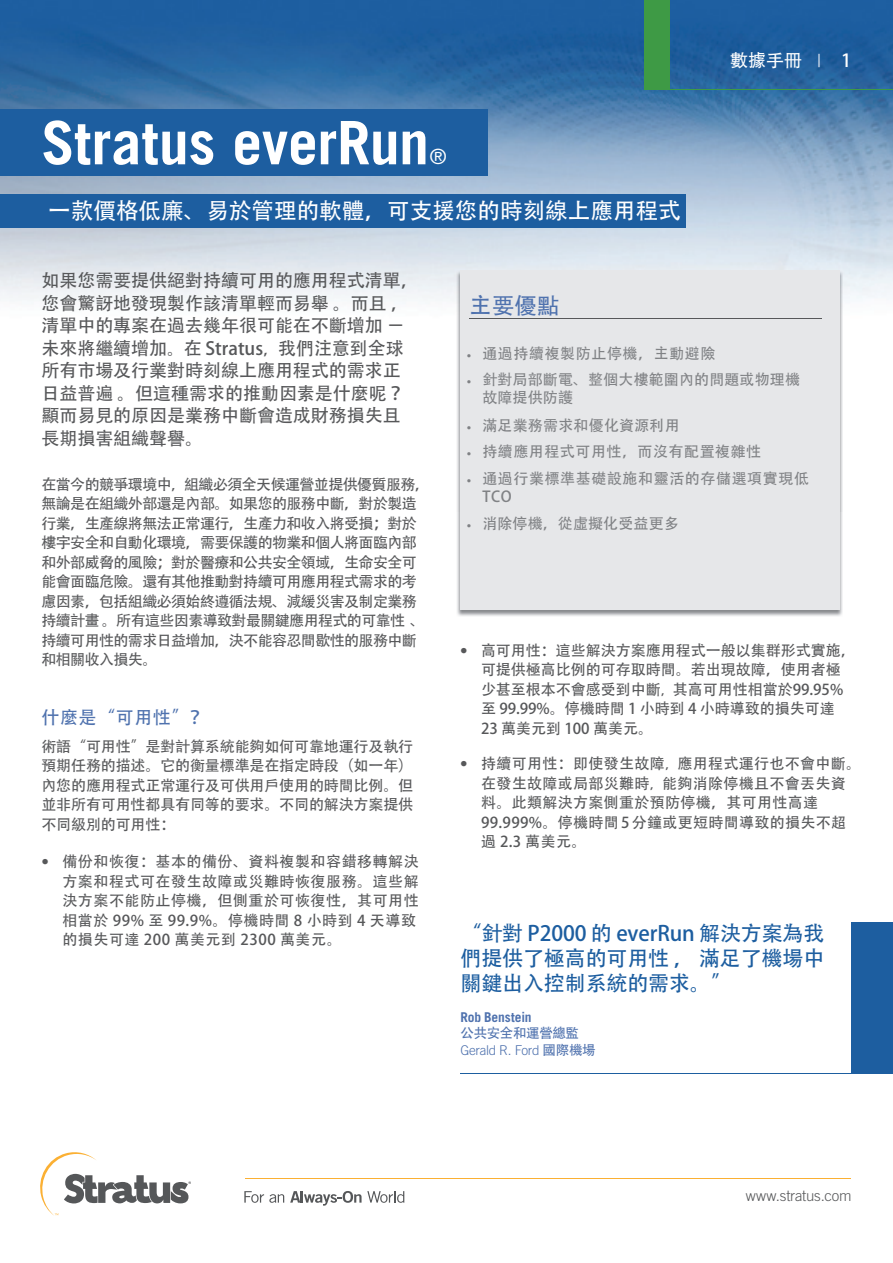
<style>
.page{position:relative;width:893px;height:1263px;background:#fff}
.page>*{position:absolute;margin:0;border:0;box-sizing:border-box;transform-origin:0 0}
.t1{font:700 60px "Trade Gothic LT Std";letter-spacing:-.005em;color:#fff}
.t2{font:22.5px "Noto Sans CJ Ksc Regular G Bpc EUC H";letter-spacing:.005em;color:#fff}
.t3{font:22.5px "Noto Sans CJ Ksc Regular G Bpc EUC H";color:#4f72ae}
.t4{font:21px/25.2px "Noto Sans CJ Ksc Light G Bpc EUC H";letter-spacing:-.005em;color:#1d5ea0;text-align:justify}
.t5{font:21px "Trade Gothic LT Std";color:#fff}
.t6{font:18px/22.5px "Noto Sans CJ Ksc Bold G Bpc EUC H";color:#57585a}
.t7{font:18px "Noto Sans CJ Ksc Bold G Bpc EUC H";letter-spacing:.03em;color:#4f72ae}
.t8{font:18px "Noto Sans CJ Ksc Light G Bpc EUC H";color:#fff}
.t9{font:15px/19.5px "Noto Sans CJ Ksc Light G Bpc EUC H";letter-spacing:-.04em;color:#57585a}
.t10{font:15px/19.5px "Noto Sans CJ Ksc Bold G Bpc EUC H";letter-spacing:.025em;color:#57585a}
.t11{font:15px/19.5px "Noto Sans CJ Ksc Bold G Bpc EUC H";color:#57585a}
.t12{font:15px/18px "Noto Sans CJ Ksc Regular G Bpc EUC H";letter-spacing:.035em;color:#808285}
.t13{font:15px/18px "Noto Sans CJ Ksc Regular G Bpc EUC H";letter-spacing:.01em;color:#808285}
.t14{font:300 15px "Trade Gothic LT Std";letter-spacing:-.015em;color:#57585a}
.t15{font:15px "Noto Sans CJ Ksc Regular G Bpc EUC H";letter-spacing:.015em;color:#808285}
.t16{font:13.5px/16.5px "Noto Sans CJ Ksc Light G Bpc EUC H";letter-spacing:-.025em;color:#4f72ae}
.s1{font-family:"Trade Gothic LT Std";font-weight:300}
.s2{font-size:16.5px}
.s3{font-size:15px}
.s4{font-size:13.5px}
.s5{font-family:"Trade Gothic LT Std";font-size:9px}
.s6{font-size:12px}
.s7{font-family:"Trade Gothic LT Std";font-weight:700}
</style>
<div class="page">
<svg style="left:244px;top:1191px;width:40px;height:12px"></svg>
<svg style="left:290px;top:1191px;width:114px;height:15px"></svg>
<svg style="left:40px;top:1152px;width:151px;height:64px"></svg>
<hr style="left:245px;top:1178px;width:605px;height:1px;background:#fbb033">
<img style="left:0;top:0;width:893px;height:302px">
<div style="left:644px;top:0;width:26px;height:89px;background:#3e9a45"></div>
<hr style="left:644px;top:89px;width:249px;height:1px;background:#3e9a45">
<img style="left:456px;top:271px;width:387px;height:345px">
<div style="left:460px;top:271px;width:380px;height:339px;background:#e6e7e9"></div>
<hr style="left:469px;top:318px;width:352px;height:1px;background:#57585a">
<div style="left:0;top:109px;width:487px;height:67px;background:#1d5ea0"></div>
<div style="left:0;top:194px;width:685px;height:34px;background:#1d5ea0"></div>
<div style="left:851px;top:922px;width:42px;height:152px;background:#1d5ea0"></div>
<hr style="left:460px;top:1073px;width:433px;height:1px;background:#1d5ea0">
<p class="t1" style="left:41px;top:106px;width:389px">Stratus everRun</p>
<p class="t5" style="left:430px;top:144px;width:18px">®</p>
<p class="t2" style="left:48px;top:198px;width:634px">一款價格低廉、易於管理的軟體，可支援您的時刻線上應用程式</p>
<p class="t8" style="left:730px;top:49px;width:123px">數據手冊 <span class="s1">|</span> 1</p>
<p class="t6" style="left:41px;top:270px;width:379px">如果您需要提供絕對持續可用的應用程式清單，您會驚訝地發現製作該清單輕而易舉 。而且 ，清單中的專案在過去幾年很可能在不斷增加 －未來將繼續增加<span class="s2">。</span>在 Stratus<span class="s3">，</span>我們注意到全球所有市場及行業對時刻線上應用程式的需求正日益普遍 。但這種需求的推動因素是什麼呢 ？顯而易見的原因是業務中斷會造成財務損失且長期損害組織聲譽。</p>
<p class="t9" style="left:41px;top:475px;width:390px">在當今的競爭環境中<span class="s4">，</span>組織必須全天候運營並提供優質服務，無論是在組織外部還是內部。如果您的服務中斷，對於製造行業，生產線將無法正常運行，生產力和收入將受損；對於樓宇安全和自動化環境，需要保護的物業和個人將面臨內部和外部威脅的風險；對於醫療和公共安全領域，生命安全可能會面臨危險。還有其他推動對持續可用應用程式需求的考慮因素，包括組織必須始終遵循法規、減緩災害及制定業務持續計畫 。所有這些因素導致對最關鍵應用程式的可靠性 、持續可用性的需求日益增加，決不能容忍間歇性的服務中斷和相關收入損失。</p>
<p class="t7" style="left:41px;top:707px;width:168px">什麼是“可用性”？</p>
<p class="t9" style="left:41px;top:737px;width:373px;text-align:justify">術語“可用性”是對計算系統能夠如何可靠地運行及執行預期任務的描述。它的衡量標準是在指定時段（如一年）內您的應用程式正常運行及可供用戶使用的時間比例。但並非所有可用性都具有同等的要求。不同的解決方案提供不同級別的可用性：</p>
<p class="t10" style="left:62px;top:852px;width:358px;text-indent:-21px"><span class="s1">•</span> 備份和恢復：基本的備份、資料複製和容錯移轉解決方案和程式可在發生故障或災難時恢復服務。這些解決方案不能防止停機，但側重於可恢復性，其可用性相當於 99% 至 99.9%。停機時間 8 小時到 4 天導致的損失可達 200 萬美元到 2300 萬美元。</p>
<p class="t3" style="left:469px;top:292px;width:92px">主要優點</p>
<p class="t12" style="left:467px;top:345px;width:250px"><span class="s5">•</span> 通過持續複製防止停機，主動避險</p>
<p class="t13" style="left:482px;top:371px;width:319px;text-indent:-16px"><span class="s5">•</span> 針對局部斷電、整個大樓範圍內的問題或物理機故障提供防護</p>
<p class="t15" style="left:467px;top:416px;width:215px"><span class="s5">•</span> 滿足業務需求和優化資源利用</p>
<p class="t12" style="left:467px;top:443px;width:296px"><span class="s5">•</span> 持續應用程式可用性，而沒有配置複雜性</p>
<p class="t12" style="left:482px;top:469px;width:328px;text-indent:-16px"><span class="s5">•</span> 通過行業標準基礎設施和靈活的存儲選項實現低<br>TCO</p>
<p class="t13" style="left:467px;top:515px;width:214px"><span class="s5">•</span> 消除停機，從虛擬化受益更多</p>
<p class="t11" style="left:481px;top:641px;width:376px;text-indent:-21px"><span class="s1">•</span> 高可用性：這些解決方案應用程式一般以集群形式實施，可提供極高比例的可存取時間。若出現故障，使用者極少甚至根本不會感受到中斷<span class="s6">，</span>其高可用性相當於99.95%至 99.99%。停機時間 1 小時到 4 小時導致的損失可達<br>23 萬美元到 100 萬美元。</p>
<p class="t10" style="left:481px;top:754px;width:382px;text-indent:-21px"><span class="s1">•</span> 持續可用性：即使發生故障<span class="s6">，</span>應用程式運行也不會中斷。在發生故障或局部災難時<span class="s6">，</span>能夠消除停機且不會丟失資料。此類解決方案側重於預防停機，其可用性高達<br>99.999%。停機時間5分鐘或更短時間導致的損失不超過 2.3 萬美元。</p>
<p class="t4" style="left:460px;top:921px;width:365px">“針對 P2000 的 everRun 解決方案為我們提供了極高的可用性 ， 滿足了機場中關鍵出入控制系統的需求。”</p>
<p class="t16" style="left:460px;top:1009px;width:137px"><span class="s7">Rob Benstein<br></span>公共安全和運營總監<br><span class="s1">Gerald R. Ford</span> 國際機場</p>
<p class="t14" style="left:746px;top:1187px;width:107px">www.stratus.com</p>
</div>
